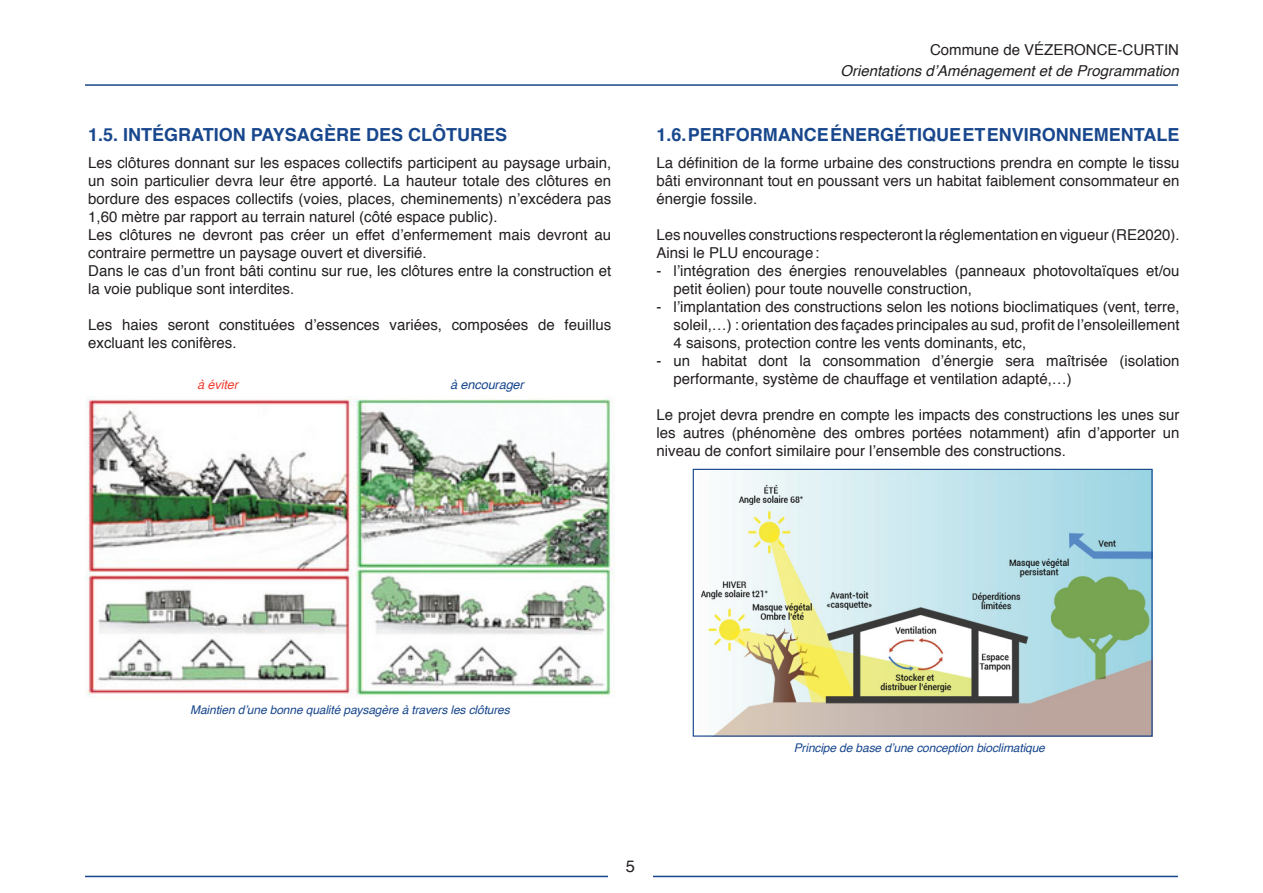
<style>
.page{position:relative;width:1263px;height:893px;background:#fff}
.page>*{position:absolute;margin:0;border:0;box-sizing:border-box;transform-origin:0 0}
._1_1{font:700 18px "Helvetica";color:#18478d}
.t1{font:16.5px "Helvetica";color:#231f20}
.Texte{font:15px/18px "Helvetica";color:#231f20;text-align:justify}
.Enumeration{font:15px/18px "Helvetica";color:#231f20}
.t2{font:italic 15px "Helvetica";color:#231f20}
.Legende_photo{font:italic 12.75px "Helvetica";letter-spacing:-.01em;color:#18478d}
.Legende_photo-2{font:italic 12.75px "Helvetica";letter-spacing:-.01em;color:#ee3e34}
.Legende_photo-3{font:italic 12px "Helvetica";letter-spacing:-.01em;color:#18478d}
</style>
<div class="page">
<hr style="left:85px;top:876px;width:1093px;height:1px;background:#18478d">
<hr style="left:85px;top:84px;width:1093px;height:2px;background:#18478d">
<div style="left:608px;top:860px;width:45px;height:33px;background:#fff"></div>
<img style="left:701px;top:471px;width:449px;height:264px">
<div style="left:693px;top:469px;width:459px;height:268px;border:1px solid #18478d"></div>
<img style="left:86px;top:396px;width:529px;height:300px">
<p class="_1_1" style="left:88px;top:120px;width:420px">1.5. INTÉGRATION PAYSAGÈRE DES CLÔTURES</p>
<p class="Texte" style="left:88px;top:154px;width:525px">Les clôtures donnant sur les espaces collectifs participent au paysage urbain, un soin particulier devra leur être apporté. La hauteur totale des clôtures en bordure des espaces collectifs (voies, places, cheminements) n’excédera pas 1,60 mètre par rapport au terrain naturel (côté espace public).</p>
<p class="Texte" style="left:88px;top:226px;width:524px">Les clôtures ne devront pas créer un effet d’enfermement mais devront au contraire permettre un paysage ouvert et diversifié.</p>
<p class="Texte" style="left:88px;top:262px;width:524px">Dans le cas d’un front bâti continu sur rue, les clôtures entre la construction et la voie publique sont interdites.</p>
<p class="Texte" style="left:88px;top:316px;width:524px">Les haies seront constituées d’essences variées, composées de feuillus excluant les conifères.</p>
<p class="Legende_photo-2" style="left:197px;top:374px;width:42px">à éviter</p>
<p class="Legende_photo" style="left:450px;top:374px;width:75px">à encourager</p>
<p class="Texte" style="left:930px;top:41px;width:250px">Commune de VÉZERONCE-CURTIN</p>
<p class="t2" style="left:840px;top:58px;width:340px">Orientations d’Aménagement et de Programmation</p>
<p class="_1_1" style="left:657px;top:120px;width:524px">1.6.PERFORMANCEÉNERGÉTIQUEETENVIRONNEMENTALE</p>
<p class="Texte" style="left:657px;top:154px;width:524px">La définition de la forme urbaine des constructions prendra en compte le tissu bâti environnant tout en poussant vers un habitat faiblement consommateur en énergie fossile.</p>
<p class="Texte" style="left:657px;top:226px;width:525px">Les nouvelles constructions respecteront la réglementation en vigueur (RE2020).</p>
<p class="Texte" style="left:657px;top:244px;width:164px">Ainsi le PLU encourage:</p>
<p class="Enumeration" style="left:674px;top:262px;width:507px;text-indent:-17px">- l’intégration des énergies renouvelables (panneaux photovoltaïques et/ou petit éolien) pour toute nouvelle construction,</p>
<p class="Enumeration" style="left:674px;top:298px;width:507px;text-align:justify;text-indent:-17px">- l’implantation des constructions selon les notions bioclimatiques (vent, terre, soleil,…) : orientation des façades principales au sud, profit de l’ensoleillement 4 saisons, protection contre les vents dominants, etc,</p>
<p class="Enumeration" style="left:674px;top:352px;width:507px;text-indent:-17px">- un habitat dont la consommation d’énergie sera maîtrisée (isolation performante, système de chauffage et ventilation adapté,…)</p>
<p class="Texte" style="left:657px;top:406px;width:524px">Le projet devra prendre en compte les impacts des constructions les unes sur les autres (phénomène des ombres portées notamment) afin d’apporter un niveau de confort similaire pour l’ensemble des constructions.</p>
<p class="Legende_photo-3" style="left:190px;top:701px;width:321px">Maintien d’une bonne qualité paysagère à travers les clôtures</p>
<p class="t1" style="left:626px;top:854px;width:11px">5</p>
<p class="Legende_photo-3" style="left:794px;top:739px;width:253px">Principe de base d’une conception bioclimatique</p>
</div>
